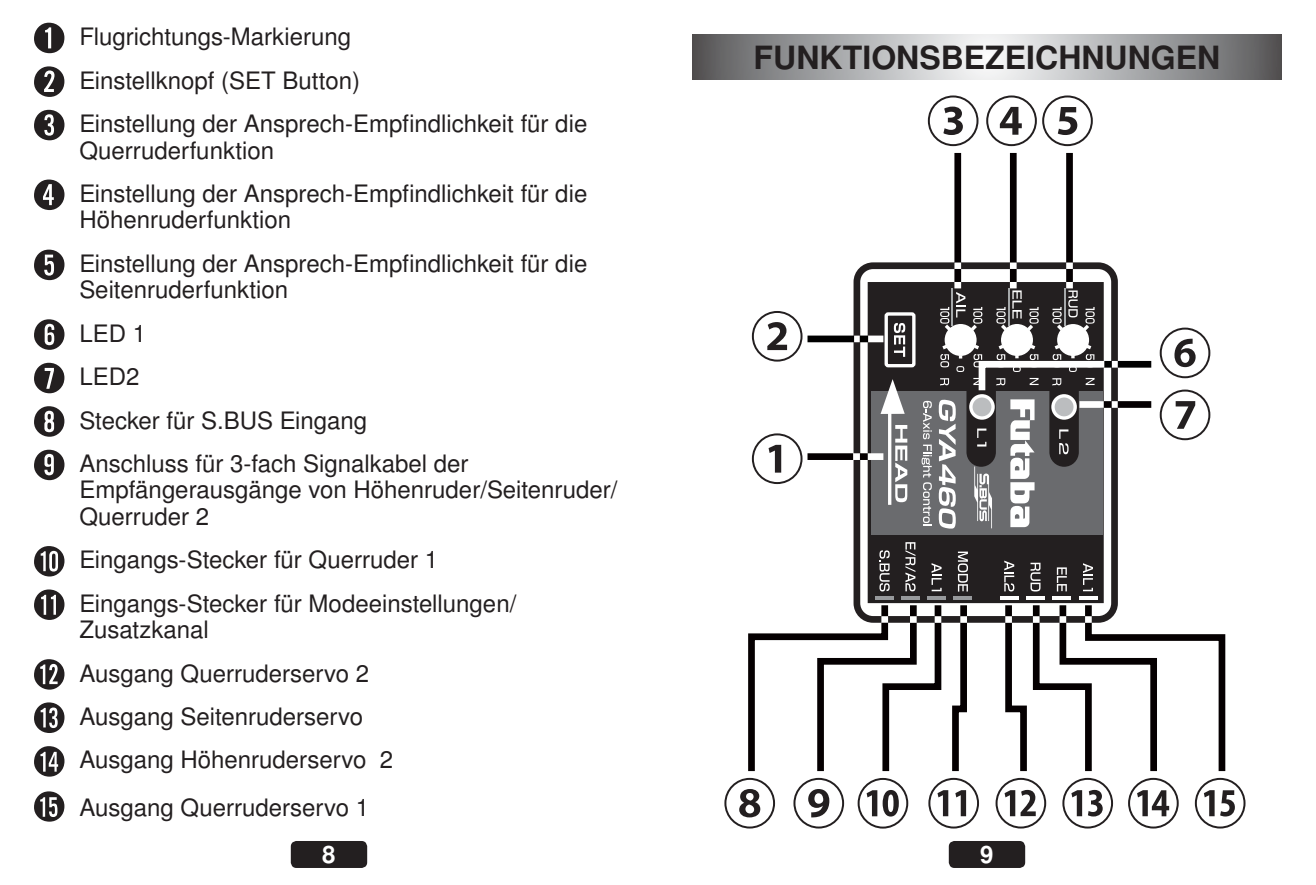
<style>
.page{position:relative;width:1316px;height:885px;background:#fff}
.page>*{position:absolute;margin:0;border:0;box-sizing:border-box;transform-origin:0 0}
.t1{font:700 32px "Nimbus San LOT";color:#231f20}
.t2{font:24px/26.4px "Nimbus San LOT";color:#231f20}
.t3{font:700 24px "Nimbus San LOT";color:#fff}
</style>
<div class="page">
<svg style="left:34px;top:23px;width:30px;height:30px"></svg>
<svg style="left:34px;top:66px;width:30px;height:31px"></svg>
<svg style="left:34px;top:110px;width:30px;height:30px"></svg>
<svg style="left:34px;top:179px;width:30px;height:31px"></svg>
<svg style="left:34px;top:249px;width:30px;height:31px"></svg>
<svg style="left:34px;top:319px;width:30px;height:31px"></svg>
<svg style="left:34px;top:363px;width:30px;height:30px"></svg>
<svg style="left:34px;top:406px;width:30px;height:30px"></svg>
<svg style="left:34px;top:449px;width:30px;height:31px"></svg>
<svg style="left:34px;top:546px;width:30px;height:30px"></svg>
<svg style="left:34px;top:589px;width:30px;height:31px"></svg>
<svg style="left:34px;top:659px;width:30px;height:30px"></svg>
<svg style="left:34px;top:702px;width:30px;height:31px"></svg>
<svg style="left:34px;top:746px;width:30px;height:30px"></svg>
<svg style="left:692px;top:34px;width:589px;height:45px;background:#a8a9aa"></svg>
<svg style="left:853px;top:276px;width:268px;height:322px"></svg>
<div style="left:869px;top:283px;width:233px;height:319px;background:#231f20"></div>
<div style="left:871px;top:391px;width:231px;height:143px;background:#6a6b6e"></div>
<svg style="left:1004px;top:560px;width:10px;height:31px"></svg>
<svg style="left:1030px;top:562px;width:10px;height:29px"></svg>
<svg style="left:1056px;top:567px;width:10px;height:24px"></svg>
<hr style="left:875px;top:596px;width:18px;height:4px;background:#97999c">
<hr style="left:901px;top:596px;width:18px;height:4px;background:#97999c">
<hr style="left:927px;top:596px;width:18px;height:4px;background:#97999c">
<hr style="left:953px;top:596px;width:18px;height:4px;background:#97999c">
<hr style="left:1000px;top:596px;width:18px;height:4px;background:#fff">
<hr style="left:1026px;top:596px;width:18px;height:4px;background:#fff">
<hr style="left:1052px;top:596px;width:18px;height:4px;background:#fff">
<hr style="left:1078px;top:596px;width:19px;height:4px;background:#fff">
<svg style="left:879px;top:550px;width:10px;height:41px"></svg>
<svg style="left:905px;top:542px;width:10px;height:49px"></svg>
<svg style="left:931px;top:563px;width:10px;height:28px"></svg>
<svg style="left:1083px;top:563px;width:9px;height:28px"></svg>
<svg style="left:957px;top:551px;width:10px;height:40px"></svg>
<svg style="left:853px;top:598px;width:373px;height:174px"></svg>
<div style="left:934px;top:616px;width:7px;height:6px;background:#fff"></div>
<svg style="left:960px;top:616px;width:6px;height:6px"></svg>
<svg style="left:1005px;top:616px;width:6px;height:6px"></svg>
<div style="left:1032px;top:616px;width:7px;height:6px;background:#fff"></div>
<div style="left:1059px;top:616px;width:7px;height:6px;background:#fff"></div>
<svg style="left:1084px;top:616px;width:7px;height:6px"></svg>
<div style="left:1066px;top:153px;width:6px;height:129px;background:#050001"></div>
<div style="left:1009px;top:153px;width:7px;height:129px;background:#050001"></div>
<div style="left:954px;top:153px;width:7px;height:129px;background:#050001"></div>
<div style="left:1100px;top:401px;width:51px;height:7px;background:#050001"></div>
<div style="left:807px;top:453px;width:46px;height:7px;background:#050001"></div>
<div style="left:807px;top:335px;width:61px;height:7px;background:#000"></div>
<svg style="left:751px;top:433px;width:51px;height:51px"></svg>
<svg style="left:751px;top:311px;width:51px;height:50px"></svg>
<svg style="left:927px;top:95px;width:51px;height:51px"></svg>
<svg style="left:986px;top:95px;width:50px;height:51px"></svg>
<svg style="left:1042px;top:95px;width:50px;height:51px"></svg>
<svg style="left:1159px;top:327px;width:51px;height:51px"></svg>
<svg style="left:1159px;top:389px;width:51px;height:51px"></svg>
<svg style="left:1194px;top:777px;width:51px;height:51px"></svg>
<svg style="left:1128px;top:777px;width:50px;height:51px"></svg>
<svg style="left:1062px;top:777px;width:50px;height:51px"></svg>
<svg style="left:995px;top:777px;width:51px;height:51px"></svg>
<svg style="left:928px;top:777px;width:51px;height:51px"></svg>
<svg style="left:724px;top:616px;width:192px;height:212px"></svg>
<div style="left:1117px;top:361px;width:34px;height:6px;background:#000"></div>
<svg style="left:847px;top:256px;width:270px;height:272px"></svg>
<svg style="left:34px;top:791px;width:30px;height:30px"></svg>
<div style="left:291px;top:840px;width:76px;height:27px;background:#231f20;border-radius:6px"></div>
<div style="left:948px;top:840px;width:77px;height:27px;background:#231f20;border-radius:6px"></div>
<p class="t2" style="left:79px;top:24px;width:273px">Flugrichtungs-Markierung</p>
<p class="t2" style="left:79px;top:68px;width:282px">Einstellknopf (SET Button)</p>
<p class="t2" style="left:79px;top:111px;width:509px">Einstellung der Ansprech-Empfindlichkeit für die<br>Querruderfunktion</p>
<p class="t2" style="left:79px;top:181px;width:509px">Einstellung der Ansprech-Empfindlichkeit für die<br>Höhenruderfunktion</p>
<p class="t2" style="left:79px;top:251px;width:509px">Einstellung der Ansprech-Empfindlichkeit für die<br>Seitenruderfunktion</p>
<p class="t2" style="left:79px;top:320px;width:68px">LED 1</p>
<p class="t2" style="left:79px;top:364px;width:62px">LED2</p>
<p class="t2" style="left:79px;top:407px;width:289px">Stecker für S.BUS Eingang</p>
<p class="t2" style="left:79px;top:451px;width:539px">Anschluss für 3-fach Signalkabel der<br>Empfängerausgänge von Höhenruder/Seitenruder/<br>Querruder 2</p>
<p class="t2" style="left:79px;top:547px;width:360px">Eingangs-Stecker für Querruder 1</p>
<p class="t2" style="left:79px;top:590px;width:438px">Eingangs-Stecker für Modeeinstellungen/<br>Zusatzkanal</p>
<p class="t2" style="left:79px;top:660px;width:291px">Ausgang Querruderservo 2</p>
<p class="t2" style="left:79px;top:704px;width:285px">Ausgang Seitenruderservo</p>
<p class="t2" style="left:79px;top:747px;width:315px">Ausgang Höhenruderservo 2</p>
<p class="t2" style="left:79px;top:794px;width:291px">Ausgang Querruderservo 1</p>
<p class="t1" style="left:753px;top:39px;width:468px">FUNKTIONSBEZEICHNUNGEN</p>
<p class="t3" style="left:322px;top:840px;width:15px">8</p>
<p class="t3" style="left:980px;top:840px;width:15px">9</p>
</div>
